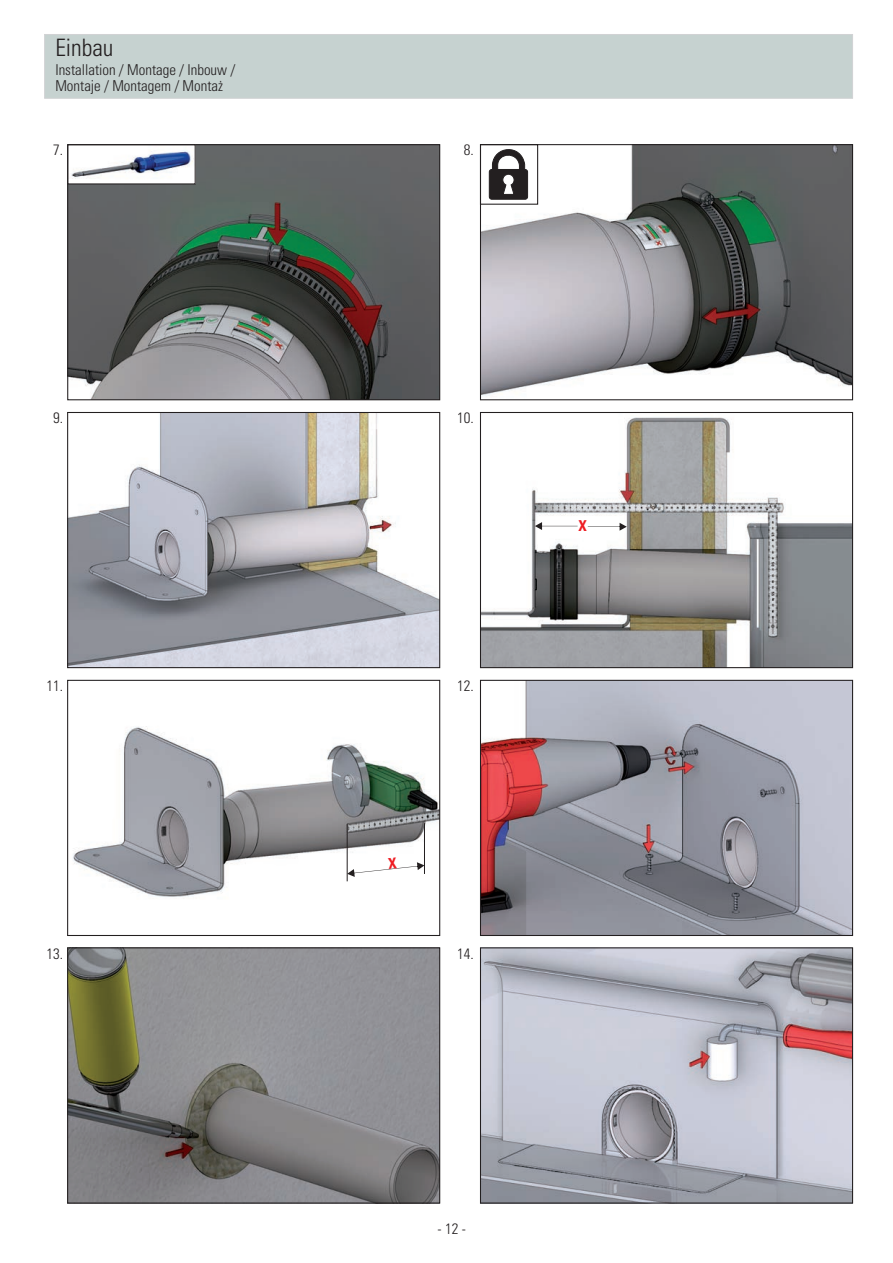
<style>
.page{position:relative;width:893px;height:1263px;background:#fff}
.page>*{position:absolute;margin:0;border:0;box-sizing:border-box;transform-origin:0 0}
.t1{font:24px "Univers Com 47 Light Cond";color:#231f20}
.t2{font:15px/16.8px "Univers Com 47 Light Cond";color:#231f20}
.t3{font:15px "Univers Com 67 Bold Cond";color:#ee1d23}
</style>
<div class="page">
<img style="left:482px;top:146px;width:369px;height:250px">
<img style="left:482px;top:949px;width:369px;height:252px">
<div style="left:480px;top:144px;width:373px;height:256px;border:1px solid #231f20"></div>
<img style="left:69px;top:146px;width:369px;height:252px">
<img style="left:69px;top:146px;width:125px;height:36px">
<div style="left:67px;top:144px;width:373px;height:256px;border:1px solid #231f20"></div>
<div style="left:489px;top:169px;width:39px;height:31px;background:#231f20;border:1px solid #231f20;border-radius:2px"></div>
<svg style="left:492px;top:146px;width:33px;height:48px"></svg>
<div style="left:480px;top:144px;width:58px;height:61px;border:1px solid #231f20"></div>
<img style="left:69px;top:414px;width:369px;height:252px">
<div style="left:44px;top:34px;width:809px;height:64px;background:#c6d2d0;border:1px solid #d1d2d4"></div>
<img style="left:69px;top:949px;width:369px;height:252px">
<img style="left:482px;top:682px;width:369px;height:252px">
<img style="left:73px;top:726px;width:365px;height:173px">
<img style="left:482px;top:417px;width:369px;height:249px">
<div style="left:480px;top:412px;width:373px;height:256px;border:1px solid #231f20"></div>
<div style="left:480px;top:680px;width:373px;height:256px;border:1px solid #231f20"></div>
<div style="left:480px;top:947px;width:373px;height:256px;border:1px solid #231f20"></div>
<div style="left:67px;top:412px;width:373px;height:256px;border:1px solid #231f20"></div>
<div style="left:67px;top:680px;width:373px;height:256px;border:1px solid #231f20"></div>
<div style="left:67px;top:947px;width:373px;height:256px;border:1px solid #231f20"></div>
<svg style="left:535px;top:522px;width:43px;height:8px"></svg>
<svg style="left:588px;top:523px;width:39px;height:8px"></svg>
<hr style="left:347px;top:824px;width:1px;height:57px;background:#231f20">
<hr style="left:424px;top:823px;width:1px;height:51px;background:#231f20">
<svg style="left:347px;top:857px;width:77px;height:20px"></svg>
<h1 class="t1" style="left:55px;top:39px;width:60px">Einbau</h1>
<p class="t2" style="left:55px;top:63px;width:181px">Installation / Montage / Inbouw /<br>Montaje / Montagem / Montaż</p>
<p class="t2" style="left:53px;top:144px;width:11px">7.</p>
<p class="t2" style="left:464px;top:144px;width:11px">8.</p>
<p class="t2" style="left:53px;top:411px;width:11px">9.</p>
<p class="t2" style="left:457px;top:411px;width:18px">10.</p>
<p class="t2" style="left:46px;top:679px;width:18px">11.</p>
<p class="t2" style="left:457px;top:679px;width:18px">12.</p>
<p class="t2" style="left:46px;top:947px;width:18px">13.</p>
<p class="t2" style="left:457px;top:947px;width:18px">14.</p>
<p class="t3" style="left:578px;top:521px;width:10px">X</p>
<p class="t2" style="left:438px;top:1222px;width:30px">- 12 -</p>
</div>
